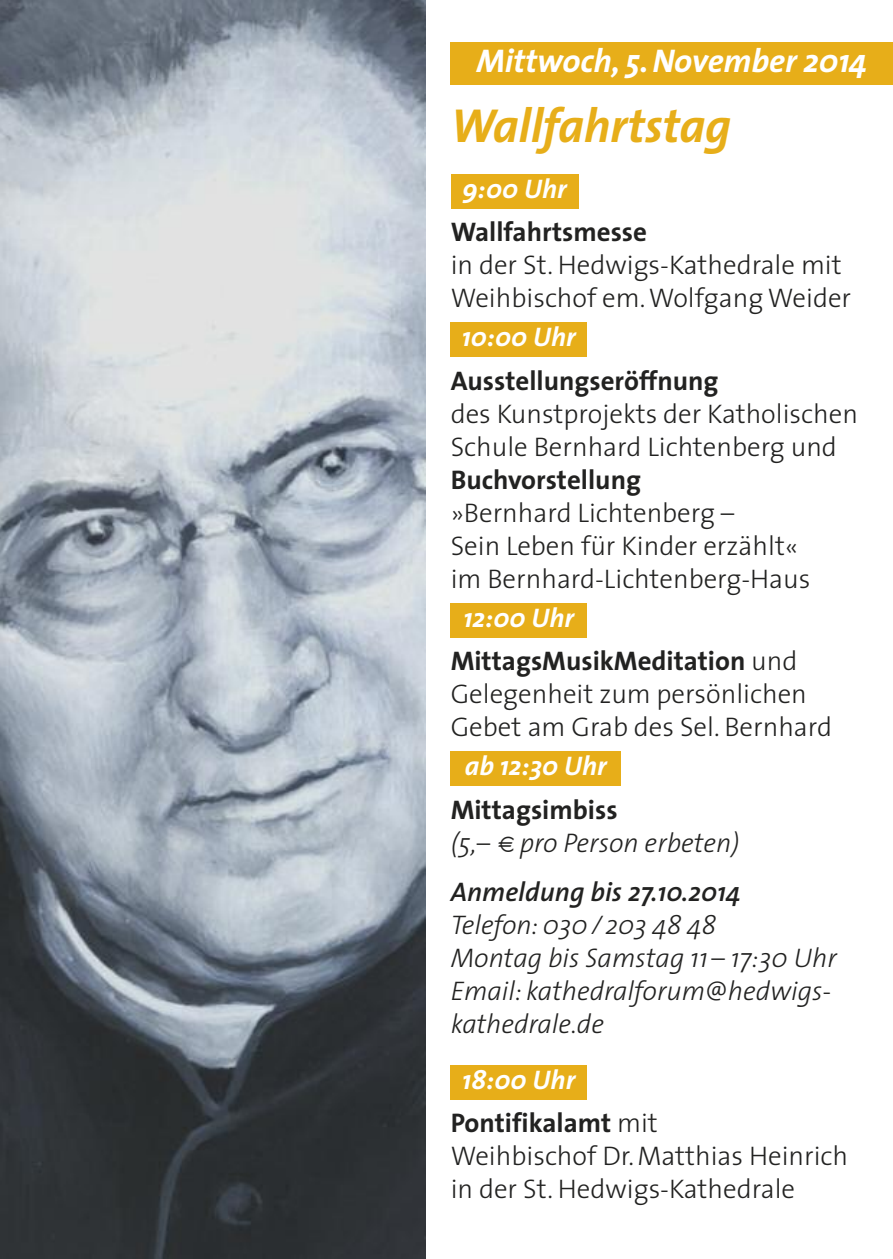
<style>
.page{position:relative;width:893px;height:1259px;background:#fff}
.page>*{position:absolute;margin:0;border:0;box-sizing:border-box;transform-origin:0 0}
.t1{font:italic 700 48px "The Sans";letter-spacing:-.01em;color:#e7ae19}
.t2{font:italic 700 33px "The Sans";letter-spacing:-.005em;color:#fff}
.t3{font:300 27px/33px "The Sans";color:#222221}
.t4{font:italic 300 27px/33px "The Sans";color:#222221}
.t5{font:700 27px "The Sans";color:#222221}
.t6{font:italic 700 27px "The Sans";color:#fff}
.t7{font:italic 600 27px "The Sans";color:#222221}
.s1{font-weight:700}
.s2{font-weight:700;font-style:normal}
.s3{font-family:"Monaco";font-weight:400;font-style:normal;font-size:24px}
</style>
<div class="page">
<img style="left:0;top:0;width:425px;height:1259px">
<div style="left:451px;top:174px;width:127px;height:34px;background:#e7ae19"></div>
<div style="left:451px;top:322px;width:136px;height:34px;background:#e7ae19"></div>
<div style="left:451px;top:603px;width:136px;height:34px;background:#e7ae19"></div>
<div style="left:451px;top:751px;width:170px;height:34px;background:#e7ae19"></div>
<div style="left:451px;top:1065px;width:136px;height:34px;background:#e7ae19"></div>
<div style="left:451px;top:43px;width:442px;height:42px;background:#e7ae19"></div>
<p class="t2" style="left:476px;top:48px;width:392px">Mittwoch, 5.November 2014</p>
<h1 class="t1" style="left:451px;top:107px;width:282px">Wallfahrtstag</h1>
<p class="t6" style="left:462px;top:178px;width:106px">9:00 Uhr</p>
<p class="t5" style="left:451px;top:221px;width:198px">Wallfahrtsmesse</p>
<p class="t3" style="left:451px;top:251px;width:402px">in der St. Hedwigs-Kathedrale mit<br>Weihbischof em.Wolfgang Weider</p>
<p class="t6" style="left:462px;top:326px;width:115px">10:00 Uhr</p>
<p class="t5" style="left:451px;top:370px;width:269px">Ausstellungseröffnung</p>
<p class="t3" style="left:451px;top:399px;width:409px">des Kunstprojekts der Katholischen<br>Schule Bernhard Lichtenberg und</p>
<p class="t5" style="left:451px;top:469px;width:192px">Buchvorstellung</p>
<p class="t3" style="left:451px;top:498px;width:361px">»Bernhard Lichtenberg –<br>Sein Leben für Kinder erzählt« im Bernhard-Lichtenberg-Haus</p>
<p class="t6" style="left:463px;top:607px;width:112px">12:00 Uhr</p>
<p class="t3" style="left:451px;top:647px;width:383px"><span class="s1">MittagsMusikMeditation</span> und<br>Gelegenheit zum persönlichen<br>Gebet am Grab des Sel. Bernhard</p>
<p class="t6" style="left:465px;top:755px;width:144px">ab 12:30 Uhr</p>
<p class="t4" style="left:451px;top:795px;width:290px"><span class="s2">Mittagsimbiss<br></span>(5,– <span class="s3">€</span> pro Person erbeten)</p>
<p class="t7" style="left:451px;top:881px;width:292px">Anmeldung bis 27.10.2014</p>
<p class="t4" style="left:451px;top:911px;width:388px">Telefon: 030/ 203 48 48<br>Montag bis Samstag 11– 17:30 Uhr<br>Email: kathedralforum@hedwigs&shy;kathedrale.de</p>
<p class="t6" style="left:462px;top:1069px;width:114px">18:00 Uhr</p>
<p class="t3" style="left:451px;top:1109px;width:399px"><span class="s1">Pontifikalamt</span> mit<br>Weihbischof Dr.Matthias Heinrich in der St. Hedwigs-Kathedrale</p>
</div>
